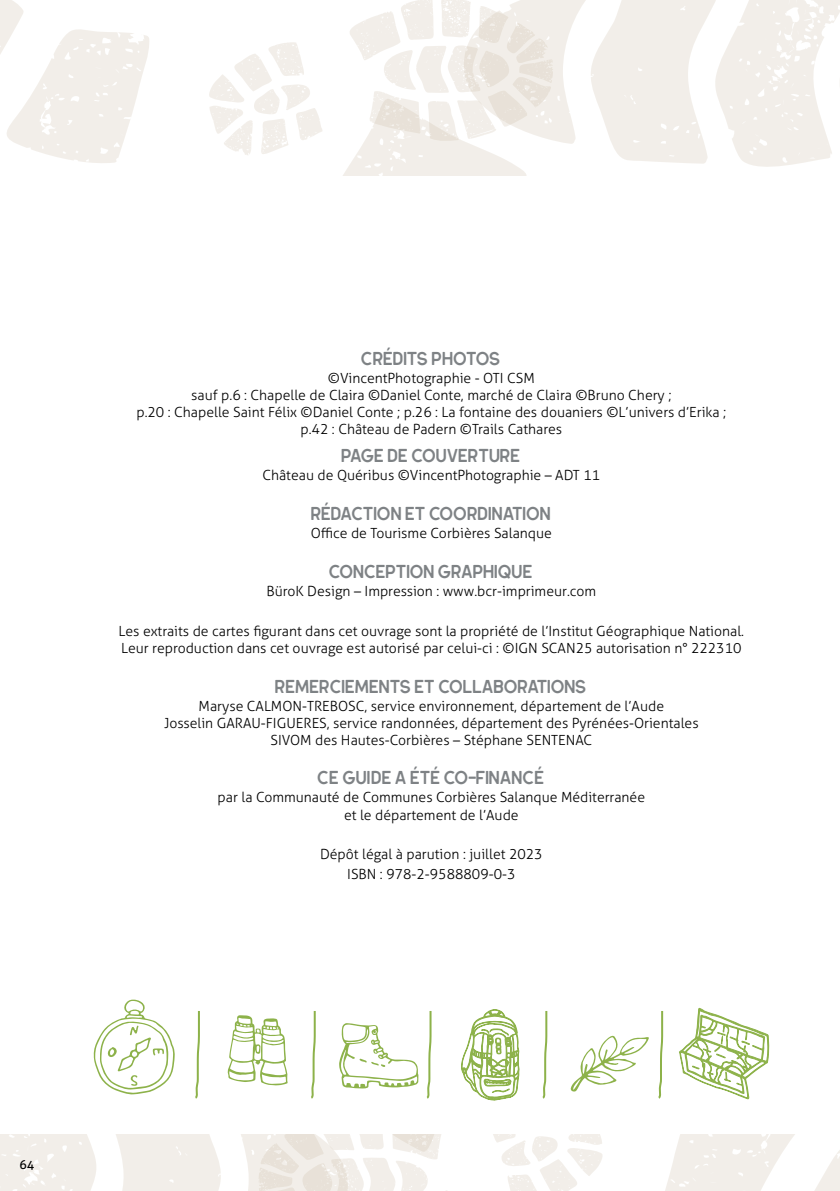
<style>
.page{position:relative;width:840px;height:1191px;background:#fff}
.page>*{position:absolute;margin:0;border:0;box-sizing:border-box;transform-origin:0 0}
.t1{font:18px "Hillstown Sans Clean";color:#7e8285}
.t2{font:300 14px/17px "Aller";color:#000;text-align:center}
.t3{font:12.4px "Aller";color:#000}
</style>
<div class="page">
<svg style="left:0;top:0;width:149px;height:163px"></svg>
<svg style="left:209px;top:0;width:630px;height:176px"></svg>
<svg style="left:665px;top:1134px;width:174px;height:57px"></svg>
<svg style="left:0;top:1134px;width:602px;height:57px"></svg>
<svg style="left:93px;top:999px;width:82px;height:95px"></svg>
<svg style="left:227px;top:1015px;width:60px;height:70px"></svg>
<svg style="left:339px;top:1023px;width:79px;height:65px"></svg>
<svg style="left:461px;top:1009px;width:58px;height:91px"></svg>
<svg style="left:570px;top:1035px;width:78px;height:57px"></svg>
<svg style="left:679px;top:1007px;width:89px;height:92px"></svg>
<svg style="left:195px;top:1011px;width:5px;height:88px"></svg>
<svg style="left:311px;top:1011px;width:5px;height:88px"></svg>
<svg style="left:426px;top:1011px;width:6px;height:88px"></svg>
<svg style="left:542px;top:1011px;width:6px;height:88px"></svg>
<svg style="left:658px;top:1011px;width:5px;height:88px"></svg>
<p class="t1" style="left:361px;top:347px;width:141px">CRÉDITS PHOTOS</p>
<p class="t2" style="left:136px;top:369px;width:591px">©VincentPhotographie - OTI CSM<br>sauf p.6 : Chapelle de Claira ©Daniel Conte, marché de Claira ©Bruno Chery ;<br>p.20 : Chapelle Saint Félix ©Daniel Conte ; p.26 : La fontaine des douaniers ©L’univers d’Erika ; p.42 : Château de Padern ©Trails Cathares</p>
<p class="t1" style="left:342px;top:445px;width:180px">PAGE DE COUVERTURE</p>
<p class="t2" style="left:262px;top:467px;width:339px">Château de Quéribus ©VincentPhotographie – ADT 11</p>
<p class="t1" style="left:311px;top:503px;width:241px">RÉDACTION ET COORDINATION</p>
<p class="t2" style="left:310px;top:525px;width:242px">Office de Tourisme Corbières Salanque</p>
<p class="t1" style="left:329px;top:560px;width:205px">CONCEPTION GRAPHIQUE</p>
<p class="t2" style="left:266px;top:582px;width:331px">BüroK Design – Impression : www.bcr-imprimeur.com</p>
<p class="t2" style="left:118px;top:622px;width:626px;text-align:left">Les extraits de cartes figurant dans cet ouvrage sont la propriété de l’Institut Géographique National.<br>Leur reproduction dans cet ouvrage est autorisé par celui-ci : ©IGN SCAN25 autorisation n° 222310</p>
<p class="t1" style="left:275px;top:675px;width:313px">REMERCIEMENTS ET COLLABORATIONS</p>
<p class="t2" style="left:164px;top:697px;width:536px">Maryse CALMON-TREBOSC, service environnement, département de l’Aude<br>Josselin GARAU-FIGUERES, service randonnées, département des Pyrénées-Orientales<br>SIVOM des Hautes-Corbières – Stéphane SENTENAC</p>
<p class="t1" style="left:318px;top:767px;width:228px">CE GUIDE A ÉTÉ CO-FINANCÉ</p>
<p class="t2" style="left:217px;top:789px;width:429px">par la Communauté de Communes Corbières Salanque Méditerranée et le département de l’Aude</p>
<p class="t2" style="left:320px;top:844px;width:224px;line-height:19.8px">Dépôt légal à parution : juillet 2023<br>ISBN : 978-2-9588809-0-3</p>
<p class="t3" style="left:19px;top:1156px;width:16px">64</p>
</div>
